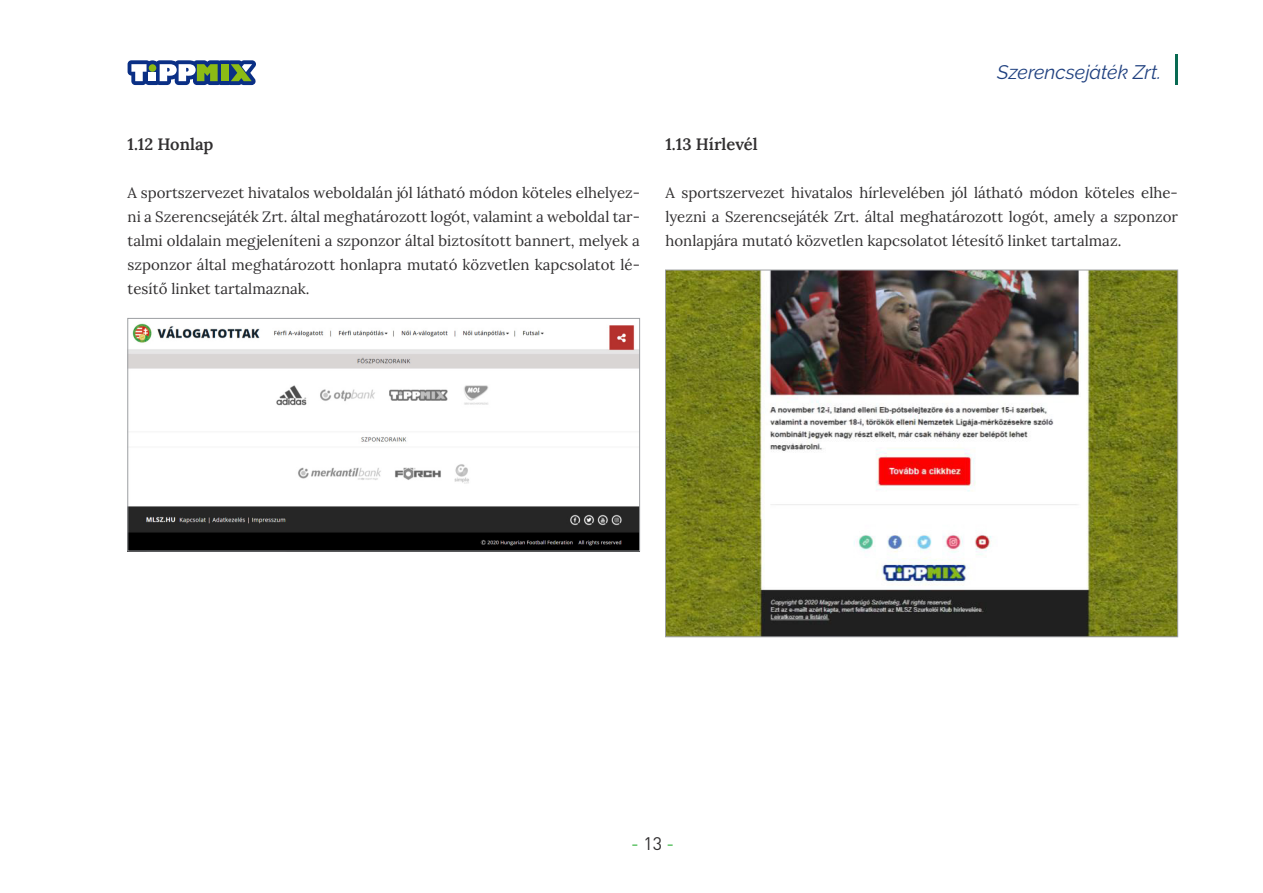
<style>
.page{position:relative;width:1263px;height:893px;background:#fff}
.page>*{position:absolute;margin:0;border:0;box-sizing:border-box;transform-origin:0 0}
.t1{font:italic 19.5px "Raleway";color:#204180}
.t2{font:18px "DIN Pro";color:#40b649}
.kettesszamu_cim{font:600 16.5px "Lora";color:#312f30}
.kenyerszoveg{font:15px/24px "Lora";color:#312f30;text-align:justify}
.s1{color:#312f30}
</style>
<div class="page">
<svg style="left:128px;top:60px;width:128px;height:25px"></svg>
<hr style="left:1176px;top:54px;width:2px;height:31px;background:#086a52">
<img style="left:129px;top:323px;width:509px;height:226px">
<div style="left:127px;top:318px;width:513px;height:233px;border:1px solid #9d9fa2"></div>
<img style="left:667px;top:272px;width:509px;height:363px">
<p class="kettesszamu_cim" style="left:128px;top:132px;width:87px">1.12 Honlap</p>
<p class="kenyerszoveg" style="left:128px;top:180px;width:514px">A sportszervezet hivatalos weboldalán jól látható módon köteles elhelyez&shy;ni a Szerencsejáték Zrt. által meghatározott logót, valamint a weboldal tar&shy;talmi oldalain megjeleníteni a szponzor által biztosított bannert, melyek a szponzor által meghatározott honlapra mutató közvetlen kapcsolatot lé&shy;tesítő linket tartalmaznak.</p>
<h1 class="t1" style="left:997px;top:61px;width:165px">Szerencsejáték Zrt.</h1>
<p class="kettesszamu_cim" style="left:665px;top:132px;width:94px">1.13 Hírlevél</p>
<p class="kenyerszoveg" style="left:665px;top:180px;width:514px">A sportszervezet hivatalos hírlevelében jól látható módon köteles elhe&shy;lyezni a Szerencsejáték Zrt. által meghatározott logót, amely a szponzor honlapjára mutató közvetlen kapcsolatot létesítő linket tartalmaz.</p>
<p class="t2" style="left:631px;top:832px;width:45px">-<span class="s1">13</span>-</p>
</div>
